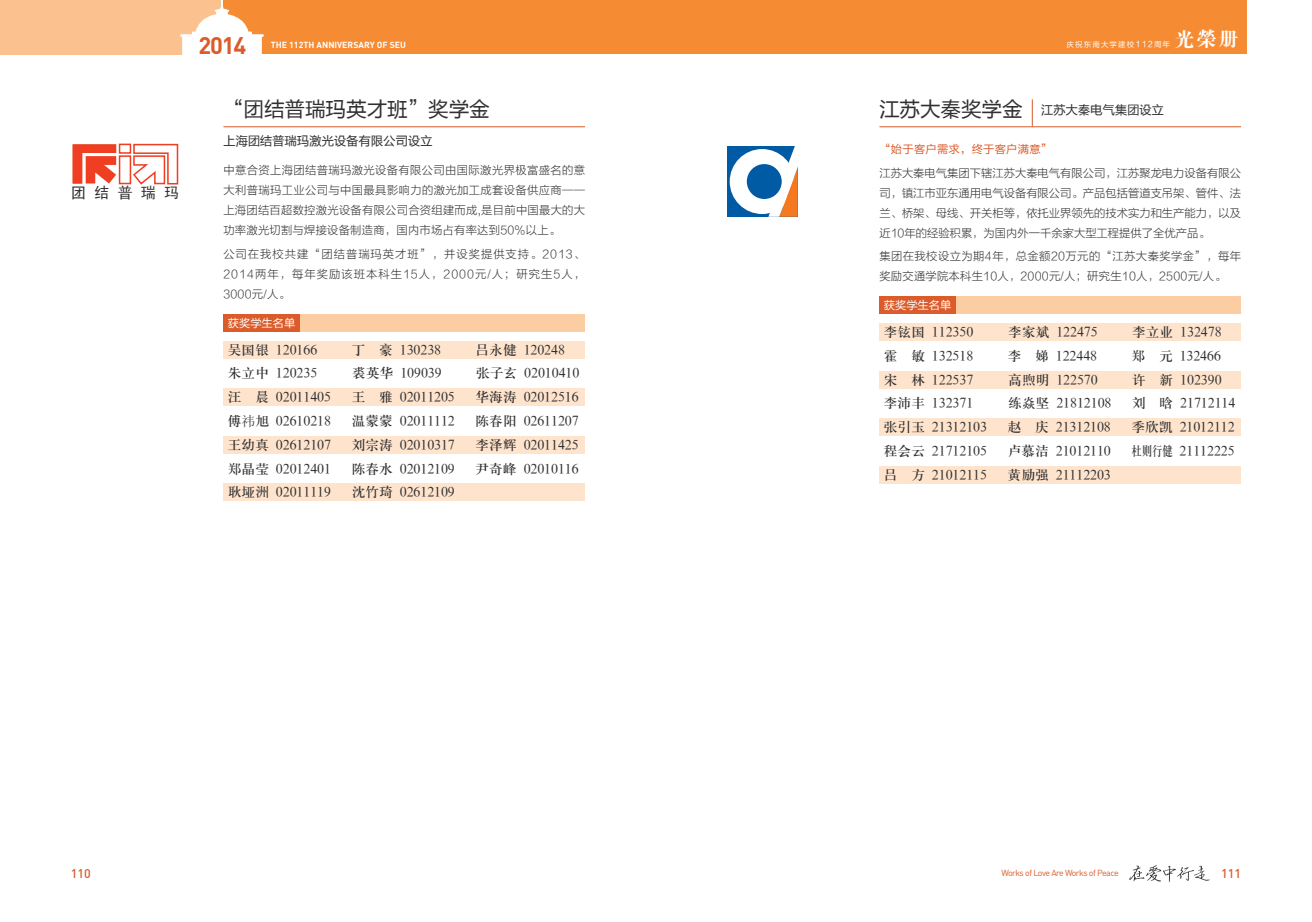
<style>
.page{position:relative;width:1312px;height:922px;background:#fff}
.page>*{position:absolute;margin:0;border:0;box-sizing:border-box;transform-origin:0 0}
.t1{font:700 23.62px "DIN Pro";color:#db5b2a}
.t2{font:20px "FZLTH GB1 4";letter-spacing:.025em;color:#312f30}
.t3{font:20px "FZDBSFW GB1 0";color:#fff}
.t4{font:15.38px "Sim Hei";color:#312f30}
.t5{font:13.75px "H Ya 3 gj";color:#312f30}
.t6{font:13.75px "H Ya 3 gj";color:#312f30;scale:.75 1}
.t7{font:500 12.5px "DIN Pro";color:#db5b2a}
.t8{font:12px "FZLTH GB1 4";letter-spacing:.025em;color:#312f30}
.t9{font:11.25px/20px "FZLTXHJW GB1 0";letter-spacing:.025em;color:#312f30;text-align:justify}
.t10{font:11.25px "FZLTHK GBK1 0";letter-spacing:.025em;color:#db5b2a}
.t11{font:11.25px "FZLTHK GBK1 0";color:#fff}
.t12{font:8.75px "DIN Pro";letter-spacing:-.055em;color:#db5b2a}
.t13{font:700 8.75px "DIN Pro";color:#fff}
.t14{font:7.5px "FZLTHK GBK1 0";letter-spacing:.145em;color:#fff}
.s1{font-family:"Sim Sun"}
.s2{font-size:8.25px}
.s3{font-size:20px}
</style>
<div class="page">
<div style="left:223px;top:0;width:1022px;height:53px;background:#f58b32"></div>
<div style="left:0;top:0;width:220px;height:55px;background:#fbc18f"></div>
<svg style="left:180px;top:7px;width:83px;height:48px"></svg>
<svg style="left:1129px;top:865px;width:80px;height:16px"></svg>
<hr style="left:223px;top:126px;width:362px;height:1px;background:#db5b2a">
<hr style="left:879px;top:126px;width:361px;height:1px;background:#db5b2a">
<svg style="left:1031px;top:99px;width:1px;height:27px"></svg>
<div style="left:223px;top:314px;width:362px;height:17px;background:#fccda3"></div>
<div style="left:223px;top:341px;width:362px;height:17px;background:#fee4cd"></div>
<div style="left:223px;top:388px;width:362px;height:18px;background:#fee4cd"></div>
<div style="left:223px;top:436px;width:362px;height:17px;background:#fee4cd"></div>
<div style="left:223px;top:483px;width:362px;height:18px;background:#fee4cd"></div>
<div style="left:223px;top:314px;width:76px;height:17px;background:#db5b2a"></div>
<div style="left:879px;top:296px;width:361px;height:18px;background:#fccda3"></div>
<div style="left:879px;top:323px;width:361px;height:18px;background:#fee4cd"></div>
<div style="left:879px;top:371px;width:361px;height:17px;background:#fee4cd"></div>
<div style="left:879px;top:418px;width:361px;height:18px;background:#fee4cd"></div>
<div style="left:879px;top:465px;width:361px;height:18px;background:#fee4cd"></div>
<div style="left:879px;top:296px;width:76px;height:18px;background:#db5b2a"></div>
<svg style="left:73px;top:144px;width:43px;height:39px"></svg>
<svg style="left:133px;top:143px;width:46px;height:42px"></svg>
<div style="left:119px;top:143px;width:12px;height:11px;border:2px solid #ef3e22"></div>
<div style="left:119px;top:155px;width:12px;height:29px;border:2px solid #ef3e22"></div>
<div style="left:726px;top:146px;width:71px;height:71px;background:#015aa4"></div>
<div style="left:729px;top:149px;width:65px;height:65px;background:#fff;border-radius:50%"></div>
<svg style="left:768px;top:146px;width:30px;height:71px"></svg>
<div style="left:746px;top:164px;width:35px;height:35px;background:#015aa4;border-radius:50%"></div>
<h3 class="t4" style="left:71px;top:185px;width:110px">团 结 普 瑞 玛</h3>
<h1 class="t1" style="left:198px;top:30px;width:49px">2014</h1>
<p class="t13" style="left:271px;top:38px;width:137px">THE 112TH ANNIVERSARY OF SEU</p>
<h2 class="t2" style="left:223px;top:98px;width:267px">“团结普瑞玛英才班”奖学金</h2>
<p class="t8" style="left:223px;top:134px;width:210px">上海团结普瑞玛激光设备有限公司设立</p>
<p class="t9" style="left:223px;top:161px;width:363px">中意合资上海团结普瑞玛激光设备有限公司由国际激光界极富盛名的意大利普瑞玛工业公司与中国最具影响力的激光加工成套设备供应商——上海团结百超数控激光设备有限公司合资组建而成,是目前中国最大的大功率激光切割与焊接设备制造商，国内市场占有率达到50%以上。</p>
<p class="t9" style="left:223px;top:244px;width:363px">公司在我校共建“团结普瑞玛英才班”，并设奖提供支持。2013、2014两年，每年奖励该班本科生15人，2000元/人；研究生5人，3000元/人。</p>
<p class="t11" style="left:228px;top:317px;width:69px">获奖学生名单</p>
<p class="t5" style="left:228px;top:342px;width:91px">吴国银 120166</p>
<p class="t5" style="left:351px;top:342px;width:91px">丁 豪 130238</p>
<p class="t5" style="left:475px;top:342px;width:91px">吕永健 120248</p>
<p class="t5" style="left:228px;top:366px;width:91px">朱立中 120235</p>
<p class="t5" style="left:352px;top:366px;width:91px">裘英华 109039</p>
<p class="t5" style="left:476px;top:366px;width:105px">张子玄 02010410</p>
<p class="t5" style="left:228px;top:390px;width:105px">汪 晨 02011405</p>
<p class="t5" style="left:351px;top:390px;width:105px">王 雅 02011205</p>
<p class="t5" style="left:475px;top:390px;width:105px">华海涛 02012516</p>
<p class="t5" style="left:228px;top:414px;width:105px">傅<span class="s1">祎</span>旭 02610218</p>
<p class="t5" style="left:351px;top:414px;width:105px">温蒙蒙 02011112</p>
<p class="t5" style="left:475px;top:414px;width:105px">陈春阳 02611207</p>
<p class="t5" style="left:228px;top:437px;width:105px">王幼真 02612107</p>
<p class="t5" style="left:351px;top:437px;width:105px">刘宗涛 02010317</p>
<p class="t5" style="left:475px;top:437px;width:105px">李泽辉 02011425</p>
<p class="t5" style="left:228px;top:461px;width:105px">郑晶莹 02012401</p>
<p class="t5" style="left:351px;top:461px;width:105px">陈春水 02012109</p>
<p class="t5" style="left:475px;top:461px;width:105px">尹奇峰 02010116</p>
<p class="t5" style="left:228px;top:485px;width:105px">耿垭洲 02011119</p>
<p class="t5" style="left:351px;top:485px;width:105px">沈竹琦 02612109</p>
<h2 class="t3" style="left:1174px;top:28px;width:66px">光荣册</h2>
<p class="t14" style="left:1066px;top:40px;width:105px">庆祝东南大学建校<span class="s2">112</span>周年</p>
<p class="t8" style="left:879px;top:103px;width:286px"><span class="s3">江苏大秦奖学金</span> 江苏大秦电气集团设立</p>
<p class="t10" style="left:879px;top:143px;width:174px">“始于客户需求，终于客户满意”</p>
<p class="t9" style="left:879px;top:163px;width:363px">江苏大秦电气集团下辖江苏大秦电气有限公司，江苏聚龙电力设备有限公司，镇江市亚东通用电气设备有限公司。产品包括管道支吊架、管件、法兰、桥架、母线、开关柜等，依托业界领先的技术实力和生产能力，以及近10年的经验积累，为国内外一千余家大型工程提供了全优产品。</p>
<p class="t9" style="left:879px;top:247px;width:363px">集团在我校设立为期4年，总金额20万元的“江苏大秦奖学金”，每年奖励交通学院本科生10人，2000元/人；研究生10人，2500元/人。</p>
<p class="t11" style="left:883px;top:299px;width:69px">获奖学生名单</p>
<p class="t5" style="left:883px;top:325px;width:91px">李铉国 112350</p>
<p class="t5" style="left:1008px;top:325px;width:91px">李家斌 122475</p>
<p class="t5" style="left:1131px;top:325px;width:91px">李立业 132478</p>
<p class="t5" style="left:883px;top:349px;width:91px">霍 敏 132518</p>
<p class="t5" style="left:1007px;top:349px;width:91px">李 娣 122448</p>
<p class="t5" style="left:1131px;top:349px;width:91px">郑 元 132466</p>
<p class="t5" style="left:883px;top:372px;width:91px">宋 林 122537</p>
<p class="t5" style="left:1008px;top:372px;width:91px">高煦明 122570</p>
<p class="t5" style="left:1131px;top:372px;width:91px">许 新 102390</p>
<p class="t5" style="left:883px;top:396px;width:91px">李沛丰 132371</p>
<p class="t5" style="left:1008px;top:396px;width:105px">练焱坚 21812108</p>
<p class="t5" style="left:1131px;top:396px;width:105px">刘 晗 21712114</p>
<p class="t5" style="left:883px;top:420px;width:105px">张引玉 21312103</p>
<p class="t5" style="left:1007px;top:420px;width:105px">赵 庆 21312108</p>
<p class="t5" style="left:1131px;top:420px;width:105px">季欣凯 21012112</p>
<p class="t5" style="left:883px;top:444px;width:105px">程会云 21712105</p>
<p class="t5" style="left:1007px;top:444px;width:105px">卢慕洁 21012110</p>
<p class="t6" style="left:1131px;top:444px;width:139px">杜则行健 21112225</p>
<p class="t5" style="left:883px;top:467px;width:105px">吕 方 21012115</p>
<p class="t5" style="left:1007px;top:467px;width:105px">黄励强 21112203</p>
<p class="t7" style="left:71px;top:864px;width:21px">110</p>
<p class="t7" style="left:1220px;top:864px;width:21px">111</p>
<p class="t12" style="left:1001px;top:866px;width:119px">Works of Love Are Works of Peace</p>
</div>
